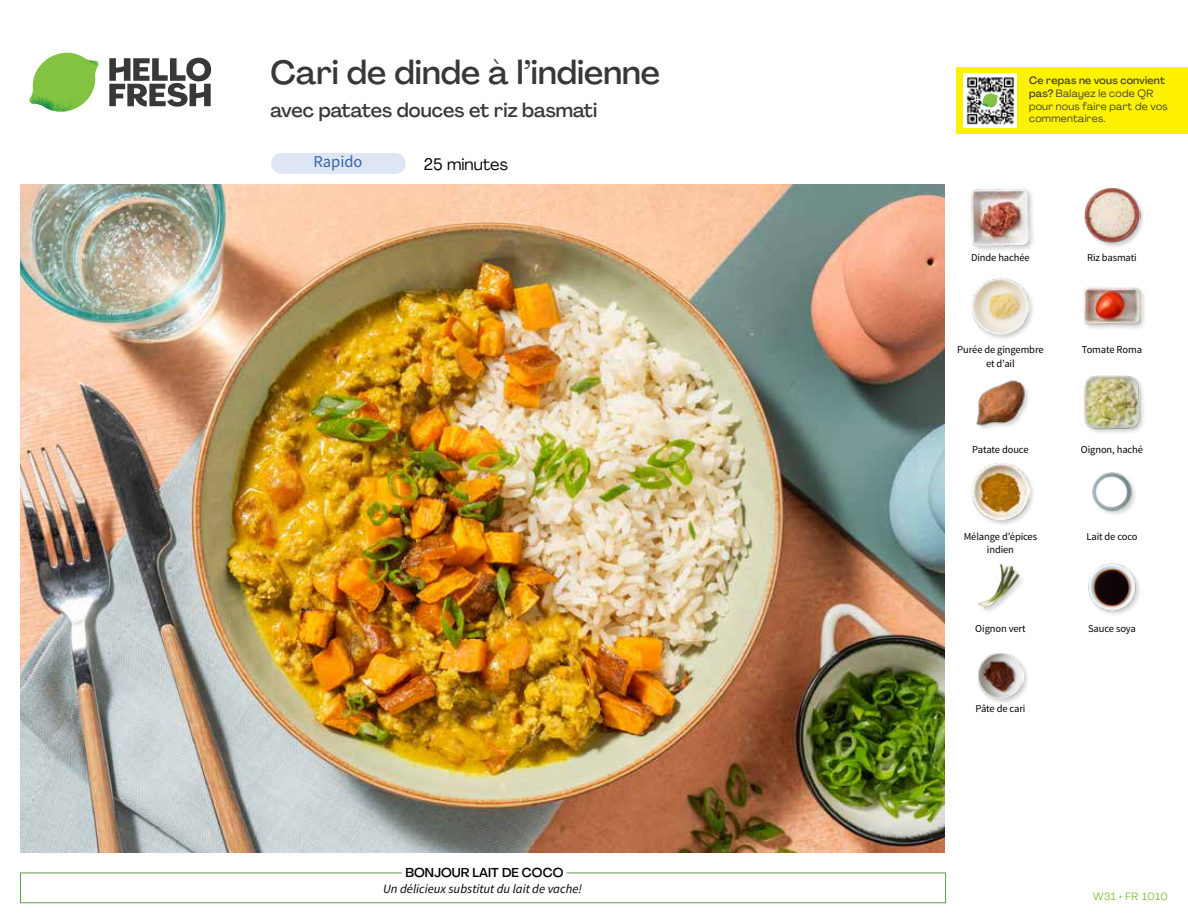
<style>
.page{position:relative;width:1188px;height:918px;background:#fff}
.page>*{position:absolute;margin:0;border:0;box-sizing:border-box;transform-origin:0 0}
.t1{font:500 33px "Agrandir";color:#383839}
.t2{font:500 19.5px "Agrandir";color:#383839}
.t3{font:16.5px "Agrandir";color:#000}
.t4{font:16.5px "Source Sans Pro";color:#3763af}
.t5{font:italic 12.75px "Source Sans Pro";color:#000}
.t6{font:500 12.75px "Agrandir";color:#000}
.t7{font:10.5px/13.5px "Source Sans Pro";letter-spacing:-.01em;color:#000;text-align:center}
.t8{font:10.5px/12.8px "Agrandir";letter-spacing:.02em;color:#414042}
.t9{font:10.5px "Agrandir";letter-spacing:.045em;color:#82c341}
.s1{font-weight:500}
</style>
<div class="page">
<svg style="left:109px;top:57px;width:102px;height:50px"></svg>
<svg style="left:34px;top:53px;width:62px;height:40px"></svg>
<img style="left:67px;top:53px;width:32px;height:26px">
<img style="left:33px;top:75px;width:59px;height:11px">
<img style="left:29px;top:79px;width:61px;height:33px">
<img style="left:65px;top:86px;width:27px;height:25px">
<div style="left:20px;top:873px;width:926px;height:30px;border:1px solid #609f43"></div>
<div style="left:402px;top:865px;width:164px;height:15px;background:#fff"></div>
<img style="left:21px;top:184px;width:924px;height:668px">
<div style="left:271px;top:153px;width:135px;height:21px;background:#dee5f4;border-radius:10px"></div>
<div style="left:977px;top:652px;width:53px;height:53px;background:#000;opacity:.2"></div>
<img style="left:978px;top:653px;width:45px;height:45px">
<img style="left:1088px;top:563px;width:52px;height:51px">
<img style="left:978px;top:564px;width:45px;height:47px">
<img style="left:1092px;top:472px;width:43px;height:43px">
<div style="left:971px;top:462px;width:65px;height:65px;background:#000;opacity:.2"></div>
<img style="left:972px;top:463px;width:57px;height:57px">
<div style="left:1083px;top:375px;width:63px;height:60px;background:#000;opacity:.2"></div>
<img style="left:1083px;top:375px;width:58px;height:56px">
<img style="left:976px;top:380px;width:53px;height:49px">
<div style="left:1082px;top:286px;width:65px;height:45px;background:#000;opacity:.2"></div>
<img style="left:1083px;top:286px;width:58px;height:45px">
<div style="left:971px;top:277px;width:64px;height:64px;background:#000;opacity:.2"></div>
<img style="left:972px;top:278px;width:57px;height:57px">
<div style="left:1084px;top:187px;width:62px;height:62px;background:#000;opacity:.2"></div>
<img style="left:1084px;top:187px;width:57px;height:57px">
<div style="left:970px;top:188px;width:65px;height:64px;background:#000;opacity:.2"></div>
<img style="left:972px;top:189px;width:57px;height:57px">
<div style="left:956px;top:67px;width:232px;height:67px;background:#fff200"></div>
<img style="left:964px;top:74px;width:52px;height:54px">
<svg style="left:982px;top:93px;width:16px;height:14px"></svg>
<h1 class="t1" style="left:271px;top:52px;width:391px">Cari de dinde à l’indienne</h1>
<h2 class="t2" style="left:271px;top:98px;width:328px">avec patates douces et riz basmati</h2>
<h3 class="t4" style="left:313px;top:152px;width:51px">Rapido</h3>
<h3 class="t3" style="left:424px;top:154px;width:86px">25 minutes</h3>
<p class="t6" style="left:406px;top:864px;width:159px">BONJOUR LAIT DE COCO</p>
<p class="t5" style="left:383px;top:881px;width:200px">Un délicieux substitut du lait de vache!</p>
<p class="t8" style="left:1029px;top:74px;width:140px"><span class="s1">Ce repas ne vous convient pas?</span> Balayez le code QR pour nous faire part de vos commentaires.</p>
<p class="t7" style="left:971px;top:251px;width:60px">Dinde hachée</p>
<p class="t7" style="left:1087px;top:251px;width:51px">Riz basmati</p>
<p class="t7" style="left:957px;top:343px;width:88px">Purée de gingembre et d’ail</p>
<p class="t7" style="left:1082px;top:343px;width:62px">Tomate Roma</p>
<p class="t7" style="left:972px;top:442px;width:58px">Patate douce</p>
<p class="t7" style="left:1081px;top:442px;width:64px">Oignon, haché</p>
<p class="t7" style="left:964px;top:530px;width:75px">Mélange d’épices indien</p>
<p class="t7" style="left:1086px;top:530px;width:53px">Lait de coco</p>
<p class="t7" style="left:975px;top:622px;width:52px">Oignon vert</p>
<p class="t7" style="left:1088px;top:622px;width:49px">Sauce soya</p>
<p class="t7" style="left:976px;top:702px;width:51px">Pâte de cari</p>
<p class="t9" style="left:1093px;top:890px;width:76px">W31 • FR 1010</p>
</div>
